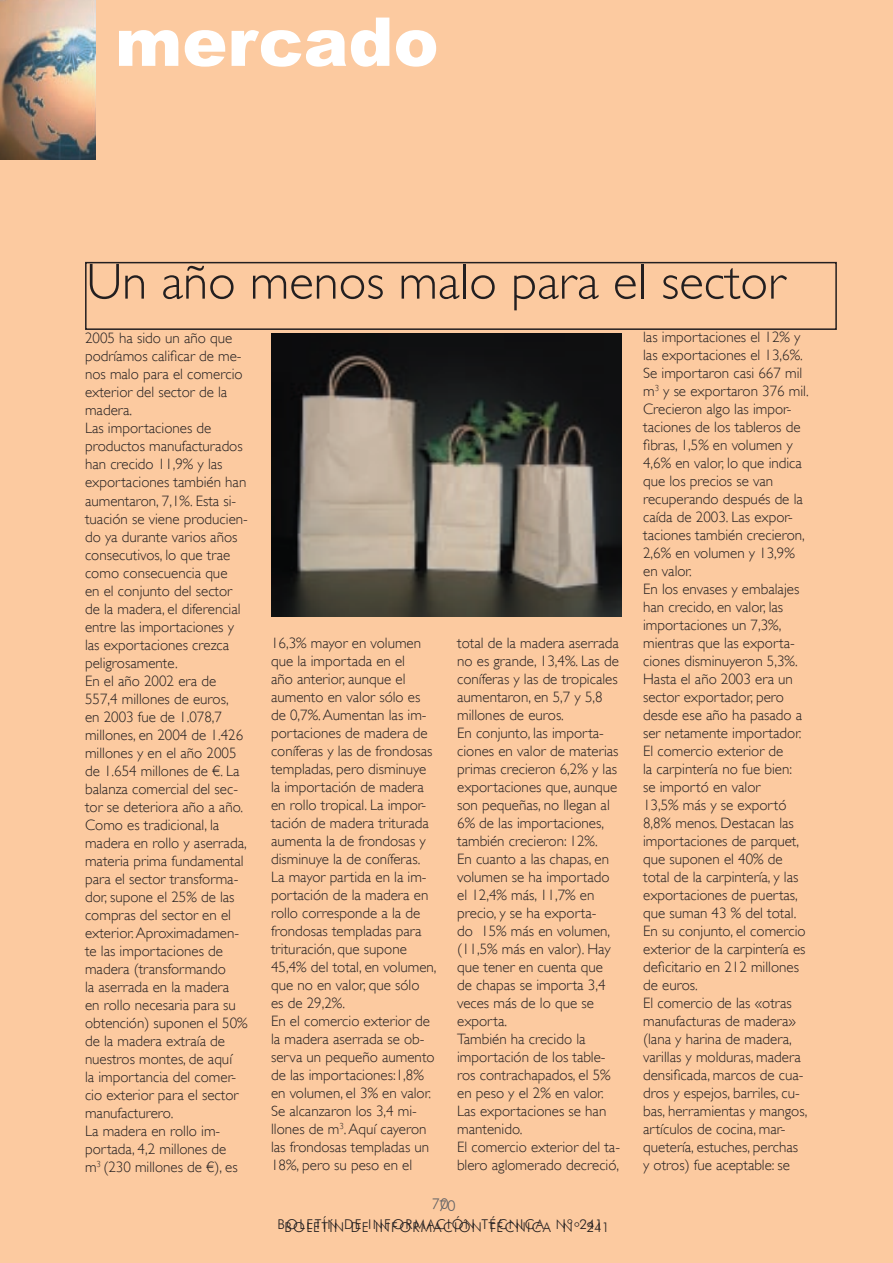
<style>
.page{position:relative;width:893px;height:1263px;background:#fff}
.page>*{position:absolute;margin:0;border:0;box-sizing:border-box;transform-origin:0 0}
.Titulo_4{font:900 67.5px "Arial";color:#fff}
.Título_3{font:300 51px "Gill Sans";color:#231f20}
.C__de_texto{font:300 15px/18px "Gill Sans";color:#231f20}
.C__de_texto-2{font:300 15px "Futura BT";color:#636366}
.TablaTabla{font:300 13.5px "Futura BT";letter-spacing:.1em;color:#231f20}
</style>
<div class="page">
<div style="left:0;top:0;width:892px;height:1263px;background:#fccaa0"></div>
<img style="left:0;top:0;width:95px;height:160px">
<svg style="left:892px;top:0;width:1px;height:1263px"></svg>
<img style="left:271px;top:333px;width:351px;height:283px">
<div style="left:85px;top:262px;width:752px;height:68px;border:2px solid #231f20"></div>
<p class="Titulo_4" style="left:115px;top:4px;width:325px">mercado</p>
<p class="Título_3" style="left:87px;top:252px;width:700px">Un año menos malo para el sector</p>
<p class="C__de_texto" style="left:85px;top:329px;width:159px">2005 ha sido un año que podríamos calificar de me&shy;nos malo para el comercio exterior del sector de la madera.</p>
<p class="C__de_texto" style="left:85px;top:419px;width:164px">Las importaciones de productos manufacturados han crecido 11,9% y las exportaciones también han aumentaron, 7,1%. Esta si&shy;tuación se viene producien&shy;do ya durante varios años consecutivos, lo que trae como consecuencia que<br>en el conjunto del sector de la madera, el diferencial entre las importaciones y las exportaciones crezca peligrosamente.</p>
<p class="C__de_texto" style="left:85px;top:671px;width:160px">En el año 2002 era de<br>557,4 millones de euros, en 2003 fue de 1.078,7 millones, en 2004 de 1.426 millones y en el año 2005 de 1.654 millones de €. La balanza comercial del sec&shy;tor se deteriora año a año.</p>
<p class="C__de_texto" style="left:85px;top:815px;width:164px">Como es tradicional, la madera en rollo y aserrada, materia prima fundamental para el sector transforma&shy;dor, supone el 25% de las compras del sector en el exterior. Aproximadamen&shy;te las importaciones de madera (transformando<br>la aserrada en la madera<br>en rollo necesaria para su obtención) suponen el 50% de la madera extraía de nuestros montes, de aquí<br>la importancia del comer&shy;cio exterior para el sector manufacturero.</p>
<p class="C__de_texto" style="left:85px;top:1121px;width:154px">La madera en rollo im&shy;portada, 4,2 millones de m<sup>3</sup> (230 millones de €), es</p>
<p class="C__de_texto" style="left:271px;top:634px;width:167px">16,3% mayor en volumen que la importada en el<br>año anterior, aunque el aumento en valor sólo es de 0,7%. Aumentan las im&shy;portaciones de madera de coníferas y las de frondosas templadas, pero disminuye la importación de madera en rollo tropical. La impor&shy;tación de madera triturada aumenta la de frondosas y disminuye la de coníferas.<br>La mayor partida en la im&shy;portación de la madera en rollo corresponde a la de frondosas templadas para trituración, que supone<br>45,4% del total, en volumen, que no en valor, que sólo<br>es de 29,2%.</p>
<p class="C__de_texto" style="left:271px;top:1012px;width:165px">En el comercio exterior de la madera aserrada se ob&shy;serva un pequeño aumento de las importaciones:1,8% en volumen, el 3% en valor.<br>Se alcanzaron los 3,4 mi&shy;llones de m<sup>3</sup>. Aquí cayeron las frondosas templadas un<br>18%, pero su peso en el</p>
<p class="C__de_texto" style="left:457px;top:634px;width:163px">total de la madera aserrada no es grande, 13,4%. Las de coníferas y las de tropicales aumentaron, en 5,7 y 5,8 millones de euros.</p>
<p class="C__de_texto" style="left:457px;top:724px;width:163px">En conjunto, las importa&shy;ciones en valor de materias primas crecieron 6,2% y las exportaciones que, aunque son pequeñas, no llegan al<br>6% de las importaciones, también crecieron: 12%.</p>
<p class="C__de_texto" style="left:457px;top:850px;width:155px">En cuanto a las chapas, en volumen se ha importado el 12,4% más, 11,7% en precio, y se ha exporta&shy;do 15% más en volumen, (11,5% más en valor). Hay que tener en cuenta que de chapas se importa 3,4 veces más de lo que se exporta.</p>
<p class="C__de_texto" style="left:457px;top:1030px;width:155px">También ha crecido la importación de los table&shy;ros contrachapados, el 5% en peso y el 2% en valor.<br>Las exportaciones se han mantenido.</p>
<p class="C__de_texto" style="left:457px;top:1138px;width:164px">El comercio exterior del ta&shy;blero aglomerado decreció,</p>
<p class="C__de_texto-2" style="left:431px;top:1195px;width:19px">70</p>
<p class="TablaTabla" style="left:277px;top:1216px;width:327px">BOLETÍN DE INFORMACIÓN TÉCNICA Nº 241</p>
<p class="C__de_texto-2" style="left:438px;top:1197px;width:19px">70</p>
<p class="TablaTabla" style="left:284px;top:1219px;width:327px">BOLETÍN DE INFORMACIÓN TÉCNICA Nº 241</p>
<p class="C__de_texto" style="left:643px;top:328px;width:167px">las importaciones el 12% y las exportaciones el 13,6%.<br>Se importaron casi 667 mil m<sup>3</sup> y se exportaron 376 mil.</p>
<p class="C__de_texto" style="left:643px;top:400px;width:163px">Crecieron algo las impor&shy;taciones de los tableros de fibras, 1,5% en volumen y<br>4,6% en valor, lo que indica que los precios se van recuperando después de la caída de 2003. Las expor&shy;taciones también crecieron,<br>2,6% en volumen y 13,9% en valor.</p>
<p class="C__de_texto" style="left:643px;top:580px;width:161px">En los envases y embalajes han crecido, en valor, las importaciones un 7,3%, mientras que las exporta&shy;ciones disminuyeron 5,3%.<br>Hasta el año 2003 era un sector exportador, pero desde ese año ha pasado a ser netamente importador.</p>
<p class="C__de_texto" style="left:643px;top:742px;width:164px">El comercio exterior de<br>la carpintería no fue bien: se importó en valor<br>13,5% más y se exportó<br>8,8% menos. Destacan las importaciones de parquet, que suponen el 40% de total de la carpintería, y las exportaciones de puertas, que suman 43 % del total.<br>En su conjunto, el comercio exterior de la carpintería es deficitario en 212 millones de euros.</p>
<p class="C__de_texto" style="left:643px;top:994px;width:166px">El comercio de las «otras manufacturas de madera» (lana y harina de madera, varillas y molduras, madera densificada, marcos de cua&shy;dros y espejos, barriles, cu&shy;bas, herramientas y mangos, artículos de cocina, mar&shy;quetería, estuches, perchas y otros) fue aceptable: se</p>
</div>
